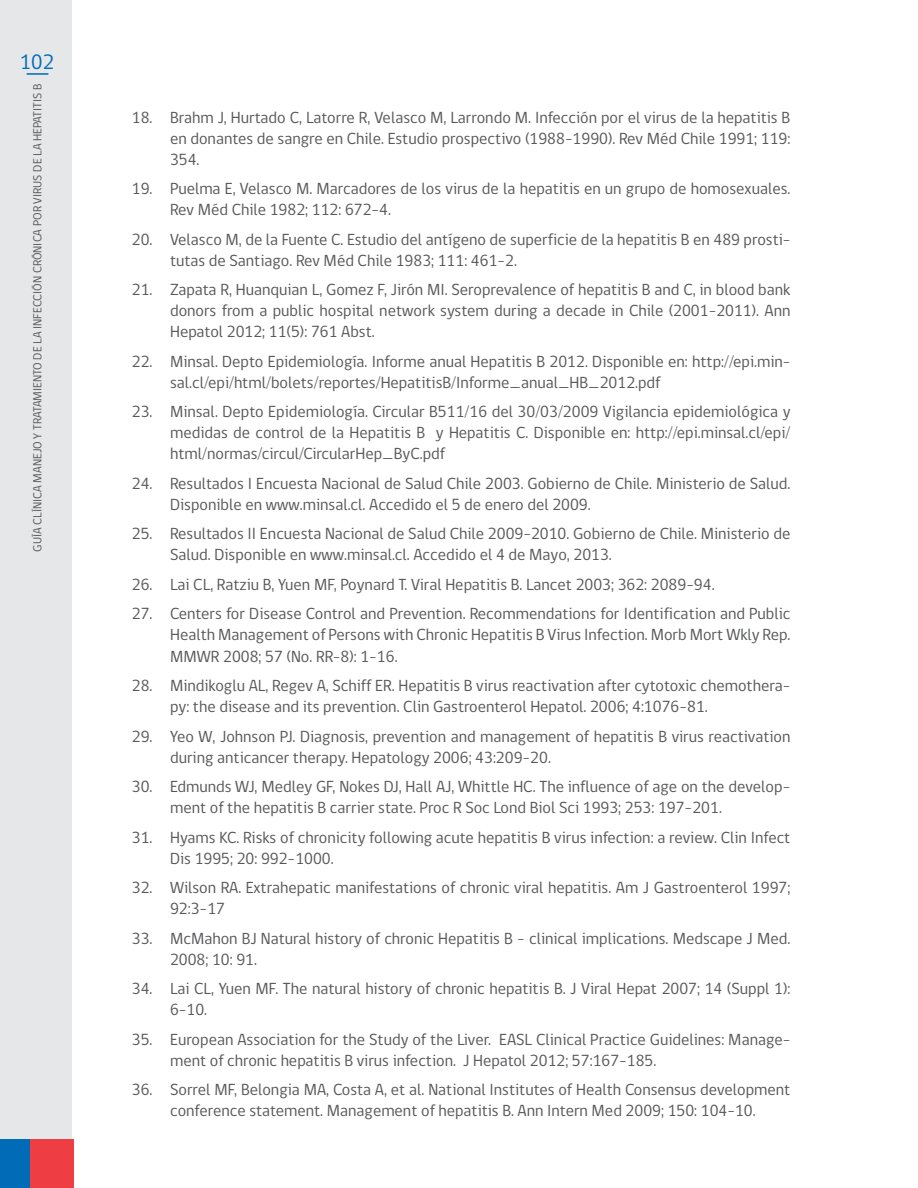
<style>
.page{position:relative;width:918px;height:1188px;background:#fff}
.page>*{position:absolute;margin:0;border:0;box-sizing:border-box;transform-origin:0 0}
.t1{font:21.3px "gob CL";color:#006cb7}
.t2{font:16.5px/21px "gob CL";color:#57585a}
.t3{font:12px "gob CL";color:#57585a}
</style>
<div class="page">
<div style="left:0;top:0;width:72px;height:1188px;background:#e6e7e9"></div>
<div style="left:0;top:1139px;width:30px;height:49px;background:#006cb7"></div>
<div style="left:30px;top:1139px;width:43px;height:49px;background:#ee3d43"></div>
<hr style="left:27px;top:73px;width:21px;height:2px;background:#006cb7">
<p class="t1" style="left:20px;top:47px;width:36px">102</p>
<p class="t3" style="left:29px;top:552px;width:469px;rotate:-90deg">Guía clínica Manejo y tratamiento de la I nfección Crónica por Virus de la Hepatitis B</p>
<p class="t2" style="left:170px;top:107px;width:622px;text-align:justify;text-indent:-38px">18. Brahm J, Hurtado C, Latorre R, Velasco M, Larrondo M. Infección por el virus de la hepatitis B en donantes de sangre en Chile. Estudio prospectivo (1988-1990). Rev Méd Chile 1991; 119:<br>354.</p>
<p class="t2" style="left:170px;top:179px;width:622px;text-indent:-38px">19. Puelma E, Velasco M. Marcadores de los virus de la hepatitis en un grupo de homosexuales.<br>Rev Méd Chile 1982; 112: 672-4.</p>
<p class="t2" style="left:170px;top:229px;width:622px;text-indent:-38px">20. Velasco M, de la Fuente C. Estudio del antígeno de superficie de la hepatitis B en 489 prosti&shy;tutas de Santiago. Rev Méd Chile 1983; 111: 461-2.</p>
<p class="t2" style="left:170px;top:280px;width:622px;text-align:justify;text-indent:-38px">21. Zapata R, Huanquian L, Gomez F, Jirón MI. Seroprevalence of hepatitis B and C, in blood bank donors from a public hospital network system during a decade in Chile (2001-2011). Ann Hepatol 2012; 11(5): 761 Abst.</p>
<p class="t2" style="left:170px;top:351px;width:622px;text-indent:-38px">22. Minsal. Depto Epidemiología. Informe anual Hepatitis B 2012. Disponible en: http://epi.min&shy;sal.cl/epi/html/bolets/reportes/HepatitisB/Informe_anual_HB_2012.pdf</p>
<p class="t2" style="left:170px;top:402px;width:622px;text-align:justify;text-indent:-38px">23. Minsal. Depto Epidemiología. Circular B511/16 del 30/03/2009 Vigilancia epidemiológica y medidas de control de la Hepatitis B y Hepatitis C. Disponible en: http://epi.minsal.cl/epi/ html/normas/circul/CircularHep_ByC.pdf</p>
<p class="t2" style="left:170px;top:473px;width:622px;text-indent:-38px">24. Resultados I Encuesta Nacional de Salud Chile 2003. Gobierno de Chile. Ministerio de Salud.<br>Disponible en www.minsal.cl. Accedido el 5 de enero del 2009.</p>
<p class="t2" style="left:170px;top:524px;width:622px;text-indent:-38px">25. Resultados II Encuesta Nacional de Salud Chile 2009-2010. Gobierno de Chile. Ministerio de<br>Salud. Disponible en www.minsal.cl. Accedido el 4 de Mayo, 2013.</p>
<p class="t2" style="left:132px;top:574px;width:584px">26. Lai CL, Ratziu B, Yuen MF, Poynard T. Viral Hepatitis B. Lancet 2003; 362: 2089-94.</p>
<p class="t2" style="left:170px;top:604px;width:622px;text-align:justify;text-indent:-38px">27. Centers for Disease Control and Prevention. Recommendations for Identification and Public Health Management of Persons with Chronic Hepatitis B Virus Infection. Morb Mort Wkly Rep.<br>MMWR 2008; 57 (No. RR-8): 1-16.</p>
<p class="t2" style="left:170px;top:675px;width:622px;text-indent:-38px">28. Mindikoglu AL, Regev A, Schiff ER. Hepatitis B virus reactivation after cytotoxic chemothera&shy;py: the disease and its prevention. Clin Gastroenterol Hepatol. 2006; 4:1076–81.</p>
<p class="t2" style="left:170px;top:726px;width:622px;text-indent:-38px">29. Yeo W, Johnson PJ. Diagnosis, prevention and management of hepatitis B virus reactivation during anticancer therapy. Hepatology 2006; 43:209–20.</p>
<p class="t2" style="left:170px;top:776px;width:622px;text-indent:-38px">30. Edmunds WJ, Medley GF, Nokes DJ, Hall AJ, Whittle HC. The influence of age on the develop&shy;ment of the hepatitis B carrier state. Proc R Soc Lond Biol Sci 1993; 253: 197–201.</p>
<p class="t2" style="left:170px;top:827px;width:622px;text-indent:-38px">31. Hyams KC. Risks of chronicity following acute hepatitis B virus infection: a review. Clin Infect<br>Dis 1995; 20: 992–1000.</p>
<p class="t2" style="left:170px;top:877px;width:622px;text-indent:-38px">32. Wilson RA. Extrahepatic manifestations of chronic viral hepatitis. Am J Gastroenterol 1997;<br>92:3–17</p>
<p class="t2" style="left:170px;top:928px;width:622px;text-indent:-38px">33. McMahon BJ Natural history of chronic Hepatitis B - clinical implications. Medscape J Med.<br>2008; 10: 91.</p>
<p class="t2" style="left:170px;top:978px;width:622px;text-indent:-38px">34. Lai CL, Yuen MF. The natural history of chronic hepatitis B. J Viral Hepat 2007; 14 (Suppl 1):<br>6-10.</p>
<p class="t2" style="left:170px;top:1029px;width:622px;text-indent:-38px">35. European Association for the Study of the Liver. EASL Clinical Practice Guidelines: Manage&shy;ment of chronic hepatitis B virus infection. J Hepatol 2012; 57:167-185.</p>
<p class="t2" style="left:132px;top:1079px;width:660px;text-align:center">36. Sorrel MF, Belongia MA, Costa A, et al. National Institutes of Health Consensus development conference statement. Management of hepatitis B. Ann Intern Med 2009; 150: 104-10.</p>
</div>
